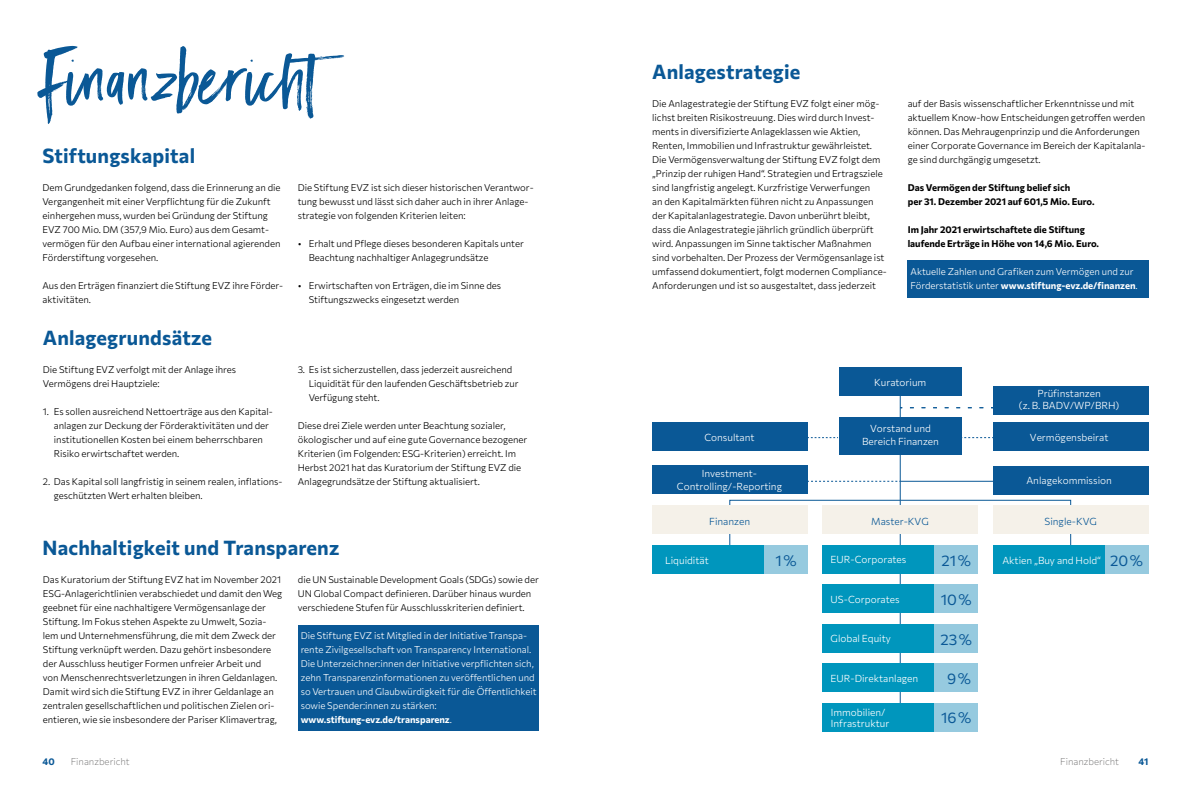
<style>
.page{position:relative;width:1191px;height:794px;background:#fff}
.page>*{position:absolute;margin:0;border:0;box-sizing:border-box;transform-origin:0 0}
.t1{font:70px "Black Diamond";letter-spacing:.01em;color:#0a5896}
.t2{font:700 20px "Commissioner";letter-spacing:.01em;color:#0a5896}
.t3{font:15px "Commissioner";color:#0a5896}
.t4{font:300 10px/13px "Commissioner";color:#fff;text-align:center}
.t5{font:300 10px "Commissioner";color:#0a5896}
.t6{font:300 9.5px/14px "Commissioner";color:#000}
.t7{font:300 9.5px/14px "Commissioner";color:#fff}
.t8{font:700 9.5px/14px "Commissioner";color:#000}
.t9{font:200 9.5px "Commissioner";color:#706f6f}
.t10{font:700 9.5px "Commissioner";color:#0a5896}
.s1{font-weight:700}
.s2{font-weight:400;font-size:15px;color:#0a5896}
</style>
<div class="page">
<div style="left:907px;top:261px;width:241px;height:37px;background:#0a5896"></div>
<div style="left:298px;top:625px;width:241px;height:105px;background:#0a5896"></div>
<svg style="left:729px;top:500px;width:342px;height:63px"></svg>
<hr style="left:900px;top:383px;width:1px;height:336px;background:#0a5896">
<div style="left:839px;top:367px;width:122px;height:28px;background:#0a5896"></div>
<div style="left:822px;top:505px;width:156px;height:29px;background:#f5f1e9"></div>
<div style="left:652px;top:505px;width:155px;height:29px;background:#f5f1e9"></div>
<div style="left:993px;top:505px;width:155px;height:29px;background:#f5f1e9"></div>
<svg style="left:808px;top:437px;width:30px;height:1px"></svg>
<svg style="left:808px;top:481px;width:92px;height:1px"></svg>
<div style="left:839px;top:417px;width:123px;height:37px;background:#0a5896"></div>
<div style="left:652px;top:422px;width:155px;height:29px;background:#0a5896"></div>
<div style="left:993px;top:422px;width:155px;height:28px;background:#0a5896"></div>
<svg style="left:962px;top:437px;width:31px;height:1px"></svg>
<div style="left:993px;top:386px;width:155px;height:28px;background:#0a5896"></div>
<svg style="left:901px;top:407px;width:92px;height:1px"></svg>
<hr style="left:900px;top:481px;width:93px;height:1px;background:#0a5896">
<div style="left:993px;top:466px;width:155px;height:28px;background:#0a5896"></div>
<div style="left:652px;top:465px;width:155px;height:29px;background:#0a5896"></div>
<div style="left:822px;top:584px;width:156px;height:29px;background:#0096bd"></div>
<div style="left:822px;top:624px;width:156px;height:28px;background:#0096bd"></div>
<div style="left:934px;top:624px;width:44px;height:28px;background:#96cadf"></div>
<div style="left:822px;top:663px;width:156px;height:29px;background:#0096bd"></div>
<div style="left:934px;top:663px;width:44px;height:29px;background:#96cadf"></div>
<div style="left:822px;top:703px;width:156px;height:28px;background:#0096bd"></div>
<div style="left:934px;top:703px;width:44px;height:28px;background:#96cadf"></div>
<div style="left:652px;top:545px;width:155px;height:28px;background:#0096bd"></div>
<div style="left:764px;top:545px;width:43px;height:28px;background:#96cadf"></div>
<div style="left:822px;top:545px;width:156px;height:28px;background:#0096bd"></div>
<div style="left:934px;top:545px;width:44px;height:28px;background:#96cadf"></div>
<div style="left:934px;top:584px;width:44px;height:29px;background:#96cadf"></div>
<div style="left:993px;top:545px;width:155px;height:28px;background:#0096bd"></div>
<div style="left:1105px;top:545px;width:43px;height:28px;background:#96cadf"></div>
<h1 class="t1" style="left:43px;top:34px;width:324px">Finanzbericht</h1>
<h2 class="t2" style="left:43px;top:140px;width:154px">Stiftungskapital</h2>
<p class="t6" style="left:43px;top:180px;width:239px">Dem Grundgedanken folgend, dass die Erinnerung an die Vergangenheit mit einer Verpflichtung für die Zukunft einhergehen muss, wurden bei Gründung der Stiftung EVZ 700 Mio. DM (357,9 Mio. Euro) aus dem Gesamt&shy;vermögen für den Aufbau einer international agierenden Förderstiftung vorgesehen.</p>
<p class="t6" style="left:43px;top:278px;width:242px">Aus den Erträgen finanziert die Stiftung EVZ ihre Förder&shy;aktivitäten.</p>
<h2 class="t2" style="left:43px;top:322px;width:171px">Anlagegrundsätze</h2>
<p class="t6" style="left:43px;top:362px;width:195px">Die Stiftung EVZ verfolgt mit der Anlage ihres<br>Vermögens drei Hauptziele:</p>
<p class="t6" style="left:54px;top:404px;width:220px;text-indent:-11px">1. Es sollen ausreichend Nettoerträge aus den Kapital&shy;anlagen zur Deckung der Förderaktivitäten und der institutionellen Kosten bei einem beherrschbaren Risiko erwirtschaftet werden.</p>
<p class="t6" style="left:54px;top:474px;width:230px;text-indent:-11px">2. Das Kapital soll langfristig in seinem realen, inflations&shy;geschützten Wert erhalten bleiben.</p>
<p class="t6" style="left:298px;top:180px;width:237px">Die Stiftung EVZ ist sich dieser historischen Verantwor&shy;tung bewusst und lässt sich daher auch in ihrer Anlage&shy;strategie von folgenden Kriterien leiten:</p>
<p class="t6" style="left:309px;top:236px;width:216px;text-indent:-11px">• Erhalt und Pflege dieses besonderen Kapitals unter<br>Beachtung nachhaltiger Anlagegrundsätze</p>
<p class="t6" style="left:309px;top:278px;width:194px;text-indent:-11px">• Erwirtschaften von Erträgen, die im Sinne des<br>Stiftungszwecks eingesetzt werden</p>
<p class="t6" style="left:309px;top:362px;width:211px;text-indent:-11px">3. Es ist sicherzustellen, dass jederzeit ausreichend<br>Liquidität für den laufenden Geschäftsbetrieb zur<br>Verfügung steht.</p>
<p class="t6" style="left:298px;top:418px;width:231px">Diese drei Ziele werden unter Beachtung sozialer, ökologischer und auf eine gute Governance bezogener Kriterien (im Folgenden: ESG-Kriterien) erreicht. Im Herbst 2021 hat das Kuratorium der Stiftung EVZ die Anlagegrundsätze der Stiftung aktualisiert.</p>
<h2 class="t2" style="left:43px;top:532px;width:298px">Nachhaltigkeit und Transparenz</h2>
<p class="t6" style="left:43px;top:572px;width:241px">Das Kuratorium der Stiftung EVZ hat im November 2021<br>ESG-Anlagerichtlinien verabschiedet und damit den Weg geebnet für eine nachhaltigere Vermögensanlage der Stiftung. Im Fokus stehen Aspekte zu Umwelt, Sozia&shy;lem und Unternehmensführung, die mit dem Zweck der Stiftung verknüpft werden. Dazu gehört insbesondere der Ausschluss heutiger Formen unfreier Arbeit und<br>von Menschenrechtsverletzungen in ihren Geldanlagen.<br>Damit wird sich die Stiftung EVZ in ihrer Geldanlage an zentralen gesellschaftlichen und politischen Zielen ori&shy;entieren, wie sie insbesondere der Pariser Klimavertrag,</p>
<p class="t6" style="left:298px;top:572px;width:242px">die UN Sustainable Development Goals (SDGs) sowie der<br>UN Global Compact definieren. Darüber hinaus wurden verschiedene Stufen für Ausschlusskriterien definiert.</p>
<p class="t7" style="left:301px;top:628px;width:237px">Die Stiftung EVZ ist Mitglied in der Initiative Transpa&shy;rente Zivilgesellschaft von Transparency International.<br>Die Unterzeichner:innen der Initiative verpflichten sich, zehn Transparenzinformationen zu veröffentlichen und so Vertrauen und Glaubwürdigkeit für die Öffentlichkeit sowie Spender:innen zu stärken: <span class="s1">www.stiftung-evz.de/transparenz</span>.</p>
<h2 class="t2" style="left:652px;top:56px;width:150px">Anlagestrategie</h2>
<p class="t6" style="left:652px;top:96px;width:236px">Die Anlagestrategie der Stiftung EVZ folgt einer mög&shy;lichst breiten Risikostreuung. Dies wird durch Invest&shy;ments in diversifizierte Anlageklassen wie Aktien, Renten, Immobilien und Infrastruktur gewährleistet.<br>Die Vermögensverwaltung der Stiftung EVZ folgt dem „Prinzip der ruhigen Hand“. Strategien und Ertragsziele sind langfristig angelegt. Kurzfristige Verwerfungen<br>an den Kapitalmärkten führen nicht zu Anpassungen der Kapitalanlagestrategie. Davon unberührt bleibt, dass die Anlagestrategie jährlich gründlich überprüft wird. Anpassungen im Sinne taktischer Maßnahmen sind vorbehalten. Der Prozess der Vermögensanlage ist umfassend dokumentiert, folgt modernen Compliance-Anforderungen und ist so ausgestaltet, dass jederzeit</p>
<p class="t6" style="left:907px;top:96px;width:239px">auf der Basis wissenschaftlicher Erkenntnisse und mit aktuellem Know-how Entscheidungen getroffen werden können. Das Mehraugenprinzip und die Anforderungen einer Corporate Governance im Bereich der Kapitalanla&shy;ge sind durchgängig umgesetzt.</p>
<p class="t8" style="left:907px;top:180px;width:188px">Das Vermögen der Stiftung belief sich<br>per 31. Dezember 2021 auf 601,5 Mio. Euro.</p>
<p class="t8" style="left:907px;top:222px;width:193px">Im Jahr 2021 erwirtschaftete die Stiftung laufende Erträge in Höhe von 14,6 Mio. Euro.</p>
<p class="t7" style="left:910px;top:264px;width:229px">Aktuelle Zahlen und Grafiken zum Vermögen und zur<br>Förderstatistik unter <span class="s1">www.stiftung-evz.de/finanzen</span>.</p>
<p class="t4" style="left:874px;top:375px;width:54px">Kuratorium</p>
<p class="t4" style="left:1019px;top:387px;width:102px;line-height:12px">Prüfinstanzen<br>(z. B. BADV/WP/BRH)</p>
<p class="t4" style="left:862px;top:421px;width:78px">Vorstand und<br>Bereich Finanzen</p>
<p class="t4" style="left:704px;top:430px;width:52px">Consultant</p>
<p class="t4" style="left:1030px;top:430px;width:80px">Vermögensbeirat</p>
<p class="t4" style="left:677px;top:466px;width:107px">Investment-<br>Controlling/-Reporting</p>
<p class="t4" style="left:1026px;top:473px;width:87px">Anlagekommission</p>
<p class="t5" style="left:709px;top:513px;width:42px">Finanzen</p>
<p class="t5" style="left:871px;top:513px;width:59px">Master-KVG</p>
<p class="t5" style="left:1044px;top:513px;width:54px">Single-KVG</p>
<p class="t4" style="left:665px;top:553px;width:45px">Liquidität</p>
<h3 class="t3" style="left:775px;top:549px;width:23px">1%</h3>
<p class="t4" style="left:830px;top:552px;width:77px">EUR-Corporates</p>
<h3 class="t3" style="left:941px;top:549px;width:31px">21%</h3>
<p class="t4" style="left:1002px;top:553px;width:142px">Aktien „Buy and Hold“ <span class="s2">20%</span></p>
<h3 class="t3" style="left:940px;top:588px;width:33px">10%</h3>
<p class="t4" style="left:830px;top:592px;width:71px">US-Corporates</p>
<p class="t4" style="left:830px;top:631px;width:62px">Global Equity</p>
<h3 class="t3" style="left:940px;top:628px;width:33px">23%</h3>
<p class="t4" style="left:830px;top:671px;width:89px">EUR-Direktanlagen</p>
<h3 class="t3" style="left:947px;top:667px;width:25px">9%</h3>
<h3 class="t3" style="left:941px;top:706px;width:32px">16%</h3>
<p class="t4" style="left:830px;top:706px;width:60px;line-height:11.1px;text-align:left">Immobilien/<br>Infrastruktur</p>
<p class="t10" style="left:43px;top:754px;width:14px">40</p>
<p class="t9" style="left:71px;top:754px;width:60px">Finanzbericht</p>
<p class="t9" style="left:1060px;top:754px;width:60px">Finanzbericht</p>
<p class="t10" style="left:1138px;top:754px;width:11px">41</p>
</div>
